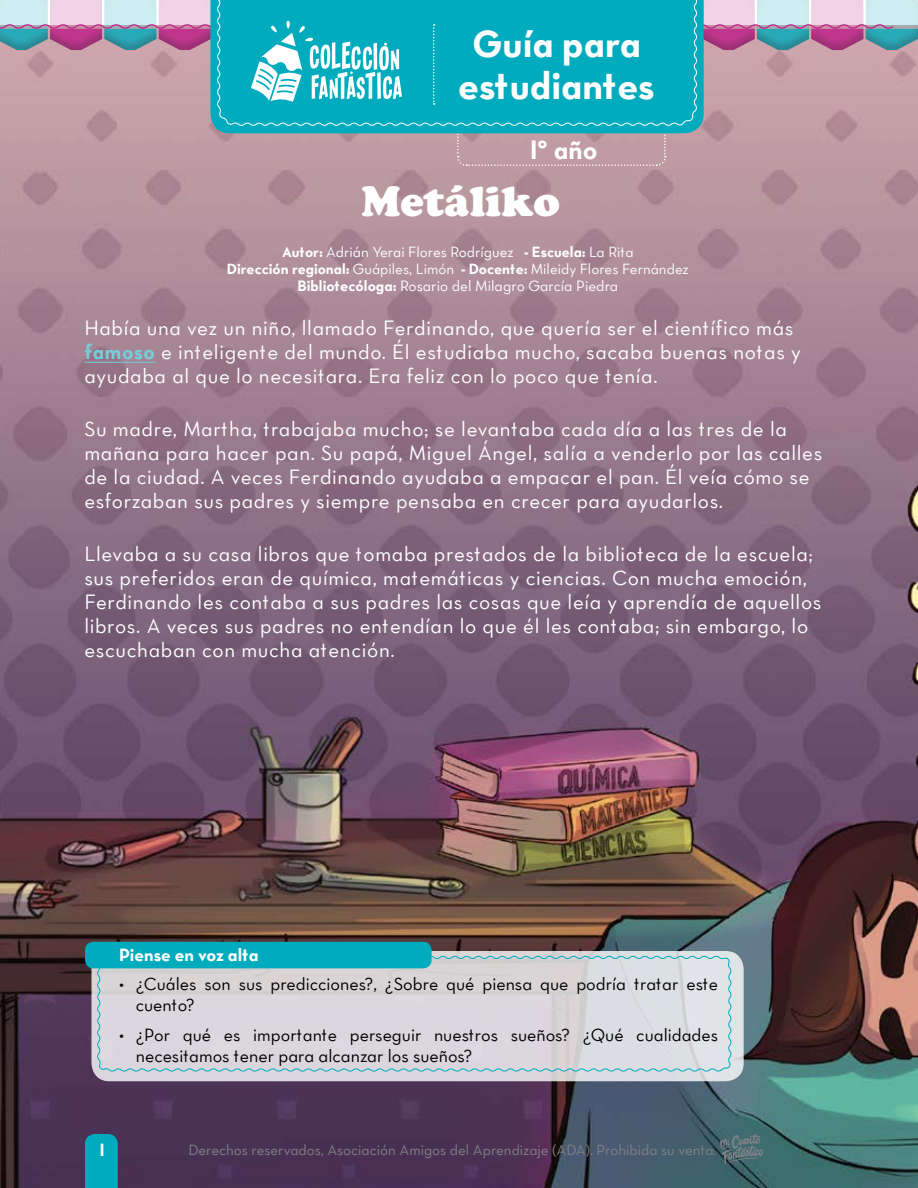
<style>
.page{position:relative;width:918px;height:1188px;background:#fff}
.page>*{position:absolute;margin:0;border:0;box-sizing:border-box;transform-origin:0 0}
.t1{font:42px "Cooper Black Std";color:#fff}
.t2{font:700 39px/42px "LPT Neutra";color:#fff;text-align:center}
.t3{font:700 27px "LPT Neutra";color:#fff}
.t4{font:500 21px/24px "LPT Neutra";letter-spacing:.03em;color:#fff}
.t5{font:500 18px/21px "LPT Neutra";color:#000}
.t6{font:700 18px "LPT Neutra";color:#fff}
.t7{font:500 15.3px "LPT Neutra";color:#fff}
.t8{font:500 15px/16.5px "LPT Neutra";color:#fff;text-align:center}
.t9{font:500 15px "LPT Neutra";color:#808285}
.s1{font-weight:700}
.s2{font-weight:700;color:#76ced9}
</style>
<div class="page">
<img style="left:0;top:167px;width:918px;height:1021px">
<hr style="left:84px;top:362px;width:72px;height:1px;background:#76ced9">
<svg style="left:0;top:0;width:918px;height:167px;background:#75a7b5"></svg>
<div style="left:92px;top:951px;width:652px;height:130px;background:linear-gradient(to right,#dbd3db,#dbdde0);border-radius:18px"></div>
<svg style="left:96px;top:955px;width:636px;height:118px;background:#d6d6db"></svg>
<div style="left:85px;top:942px;width:347px;height:26px;background:#00abbd;border-radius:9px"></div>
<div style="left:85px;top:1134px;width:33px;height:54px;background:#00abbd"></div>
<svg style="left:720px;top:1134px;width:43px;height:30px"></svg>
<h2 class="t2" style="left:458px;top:22px;width:198px">Guía para estudiantes</h2>
<p class="t3" style="left:528px;top:133px;width:71px">1° año</p>
<h1 class="t1" style="left:361px;top:176px;width:200px">Metáliko</h1>
<p class="t8" style="left:227px;top:244px;width:463px"><span class="s1">Autor:</span> Adrián Yerai Flores Rodríguez <span class="s1">- Escuela:</span> La Rita<br><span class="s1">Dirección regional:</span> Guápiles, Limón <span class="s1">- Docente:</span> Mileidy Flores Fernández</p>
<p class="t7" style="left:297px;top:277px;width:322px"><span class="s1">Bibliotecóloga:</span> Rosario del Milagro García Piedra</p>
<p class="t4" style="left:84px;top:316px;width:718px">Había una vez un niño, llamado Ferdinando, que quería ser el científico más <span class="s2">famoso</span> e inteligente del mundo. Él estudiaba mucho, sacaba buenas notas y ayudaba al que lo necesitara. Era feliz con lo poco que tenía.</p>
<p class="t4" style="left:84px;top:417px;width:739px">Su madre, Martha, trabajaba mucho; se levantaba cada día a las tres de la mañana para hacer pan. Su papá, Miguel Ángel, salía a venderlo por las calles de la ciudad. A veces Ferdinando ayudaba a empacar el pan. Él veía cómo se esforzaban sus padres y siempre pensaba en crecer para ayudarlos.</p>
<p class="t4" style="left:84px;top:541px;width:739px">Llevaba a su casa libros que tomaba prestados de la biblioteca de la escuela; sus preferidos eran de química, matemáticas y ciencias. Con mucha emoción, Ferdinando les contaba a sus padres las cosas que leía y aprendía de aquellos libros. A veces sus padres no entendían lo que él les contaba; sin embargo, lo escuchaban con mucha atención.</p>
<p class="t6" style="left:119px;top:944px;width:141px">Piense en voz alta</p>
<p class="t5" style="left:136px;top:973px;width:584px;text-indent:-17px">• ¿Cuáles son sus predicciones?, ¿Sobre qué piensa que podría tratar este cuento?</p>
<p class="t5" style="left:136px;top:1024px;width:584px;text-indent:-17px">• ¿Por qué es importante perseguir nuestros sueños? ¿Qué cualidades necesitamos tener para alcanzar los sueños?</p>
<p class="t6" style="left:98px;top:1138px;width:8px">1</p>
<p class="t9" style="left:188px;top:1141px;width:530px">Derechos reservados, Asociación Amigos del Aprendizaje (ADA). Prohibida su venta.</p>
</div>
